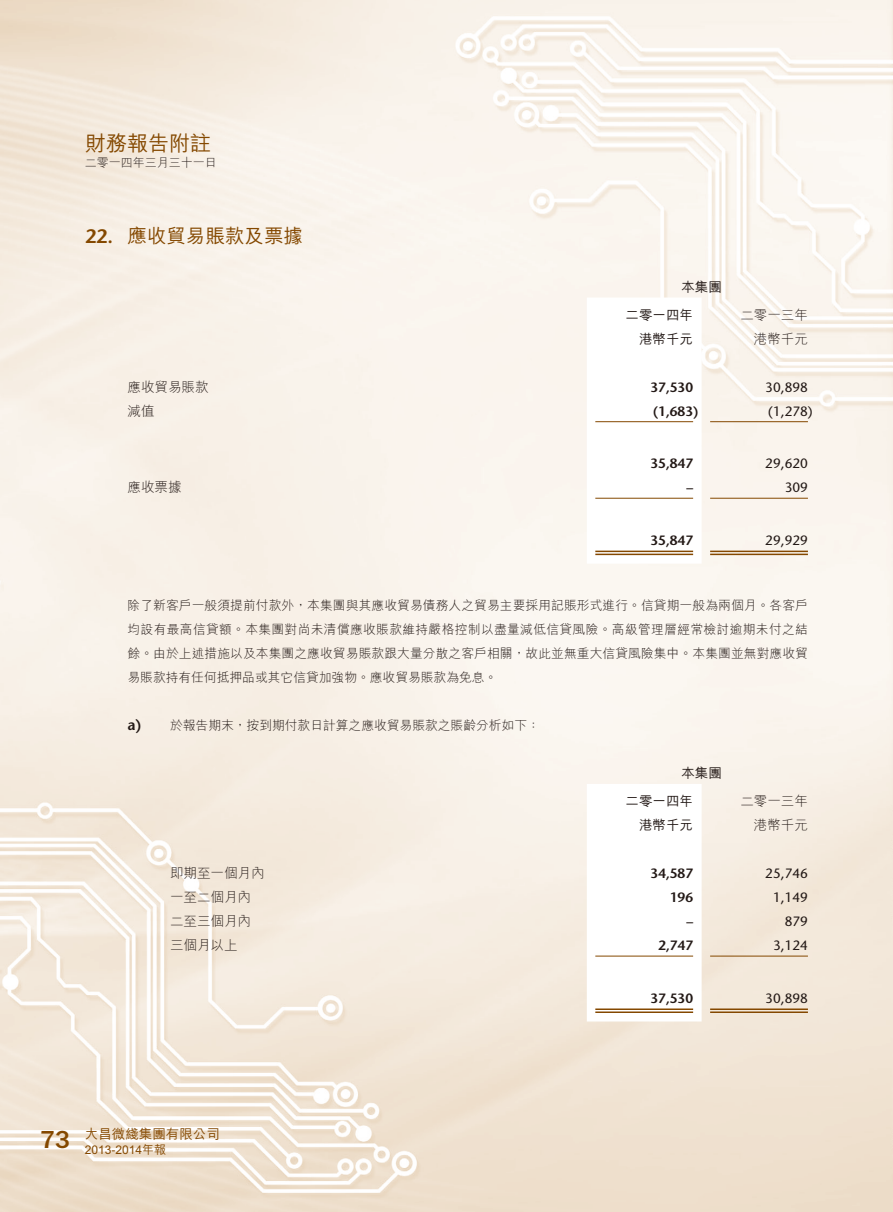
<style>
.page{position:relative;width:893px;height:1212px;background:#fff}
.page>*{position:absolute;margin:0;border:0;box-sizing:border-box;transform-origin:0 0}
.t1{font:21px "M Hei HK Medium E Ten B5 H";color:#844800}
.t2{font:19.5px "M Hei HK Medium E Ten B5 H";color:#844800}
.t3{font:13.5px "M Hei HK Light E Ten B5 H";color:#231916}
.t4{font:500 13.5px "Stone Sans Std";color:#231916}
.t5{font:600 13.5px "Stone Sans Std";color:#231916}
.t6{font:13.5px/28.2px "M Hei HK Medium E Ten B5 H";color:#231916}
.t7{font:13.5px "M Hei HK Medium E Ten B5 H";color:#844800}
.t8{font:12.75px/24px "M Hei HK Light E Ten B5 H";color:#231916;text-align:justify}
.t9{font:12px "M Hei HK Medium E Ten B5 H";color:#844800}
.t10{font:12px "M Hei HK Light E Ten B5 H";color:#231916}
.s1{font-family:"Stone Sans Std";font-weight:600}
.s2{font-family:"Stone Sans Std";font-weight:600;font-size:15px}
</style>
<div class="page">
<img style="left:0;top:0;width:893px;height:1212px">
<svg style="left:587px;top:297px;width:115px;height:267px"></svg>
<hr style="left:595px;top:421px;width:98px;height:1px;background:#844800">
<hr style="left:710px;top:421px;width:98px;height:1px;background:#844800">
<hr style="left:595px;top:498px;width:98px;height:1px;background:#844800">
<hr style="left:710px;top:498px;width:98px;height:1px;background:#844800">
<hr style="left:595px;top:551px;width:98px;height:1px;background:#844800">
<hr style="left:595px;top:554px;width:98px;height:1px;background:#844800">
<hr style="left:710px;top:551px;width:98px;height:1px;background:#844800">
<hr style="left:710px;top:554px;width:98px;height:1px;background:#844800">
<svg style="left:587px;top:784px;width:115px;height:237px"></svg>
<hr style="left:595px;top:956px;width:98px;height:1px;background:#844800">
<hr style="left:710px;top:956px;width:98px;height:1px;background:#844800">
<hr style="left:595px;top:1008px;width:98px;height:2px;background:#844800">
<hr style="left:595px;top:1011px;width:98px;height:2px;background:#844800">
<hr style="left:710px;top:1008px;width:98px;height:2px;background:#844800">
<hr style="left:710px;top:1011px;width:98px;height:2px;background:#844800">
<h1 class="t1" style="left:85px;top:135px;width:127px">財務報告附註</h1>
<p class="t10" style="left:85px;top:158px;width:133px">二零一四年三月三十一日</p>
<h2 class="t2" style="left:85px;top:228px;width:220px"><span class="s1">22.</span> 應收貿易賬款及票據</h2>
<p class="t6" style="left:626px;top:274px;width:98px;text-indent:56px">本集團二零一四年</p>
<p class="t3" style="left:740px;top:310px;width:69px">二零一三年</p>
<p class="t6" style="left:639px;top:326px;width:55px">港幣千元</p>
<p class="t3" style="left:754px;top:334px;width:55px">港幣千元</p>
<p class="t3" style="left:128px;top:382px;width:82px">應收貿易賬款</p>
<p class="t5" style="left:650px;top:381px;width:44px">37,530</p>
<p class="t4" style="left:765px;top:381px;width:44px">30,898</p>
<p class="t3" style="left:128px;top:406px;width:28px">減值</p>
<p class="t5" style="left:653px;top:405px;width:47px">(1,683)</p>
<p class="t4" style="left:768px;top:405px;width:46px">(1,278)</p>
<p class="t5" style="left:650px;top:457px;width:44px">35,847</p>
<p class="t4" style="left:765px;top:457px;width:44px">29,620</p>
<p class="t3" style="left:128px;top:482px;width:55px">應收票據</p>
<p class="t5" style="left:686px;top:481px;width:8px">–</p>
<p class="t4" style="left:785px;top:481px;width:25px">309</p>
<p class="t5" style="left:650px;top:534px;width:44px">35,847</p>
<p class="t4" style="left:765px;top:534px;width:44px">29,929</p>
<p class="t8" style="left:128px;top:595px;width:682px">除了新客戶一般須提前付款外，本集團與其應收貿易債務人之貿易主要採用記賬形式進行。信貸期一般為兩個月。各客戶均設有最高信貸額。本集團對尚未清償應收賬款維持嚴格控制以盡量減低信貸風險。高級管理層經常檢討逾期未付之結餘。由於上述措施以及本集團之應收貿易賬款跟大量分散之客戶相關，故此並無重大信貸風險集中。本集團並無對應收貿易賬款持有任何抵押品或其它信貸加強物。應收貿易賬款為免息。</p>
<p class="t8" style="left:128px;top:715px;width:414px"><span class="s2">a)</span> 於報告期末，按到期付款日計算之應收貿易賬款之賬齡分析如下：</p>
<p class="t6" style="left:626px;top:761px;width:98px;text-indent:56px">本集團二零一四年</p>
<p class="t3" style="left:740px;top:796px;width:69px">二零一三年</p>
<p class="t6" style="left:639px;top:813px;width:55px">港幣千元</p>
<p class="t3" style="left:754px;top:820px;width:55px">港幣千元</p>
<p class="t3" style="left:170px;top:868px;width:96px">即期至一個月內</p>
<p class="t5" style="left:650px;top:867px;width:44px">34,587</p>
<p class="t4" style="left:765px;top:867px;width:44px">25,746</p>
<p class="t3" style="left:170px;top:892px;width:82px">一至二個月內</p>
<p class="t5" style="left:670px;top:891px;width:25px">196</p>
<p class="t4" style="left:773px;top:891px;width:36px">1,149</p>
<p class="t3" style="left:170px;top:916px;width:82px">二至三個月內</p>
<p class="t5" style="left:686px;top:915px;width:8px">–</p>
<p class="t4" style="left:785px;top:915px;width:25px">879</p>
<p class="t3" style="left:170px;top:940px;width:69px">三個月以上</p>
<p class="t5" style="left:658px;top:939px;width:36px">2,747</p>
<p class="t4" style="left:773px;top:939px;width:36px">3,124</p>
<p class="t7" style="left:85px;top:1129px;width:136px">大昌微綫集團有限公司</p>
<p class="t9" style="left:40px;top:1145px;width:128px"><sup>73</sup> 2013-2014年報</p>
<p class="t5" style="left:650px;top:991px;width:44px">37,530</p>
<p class="t4" style="left:765px;top:991px;width:44px">30,898</p>
</div>
